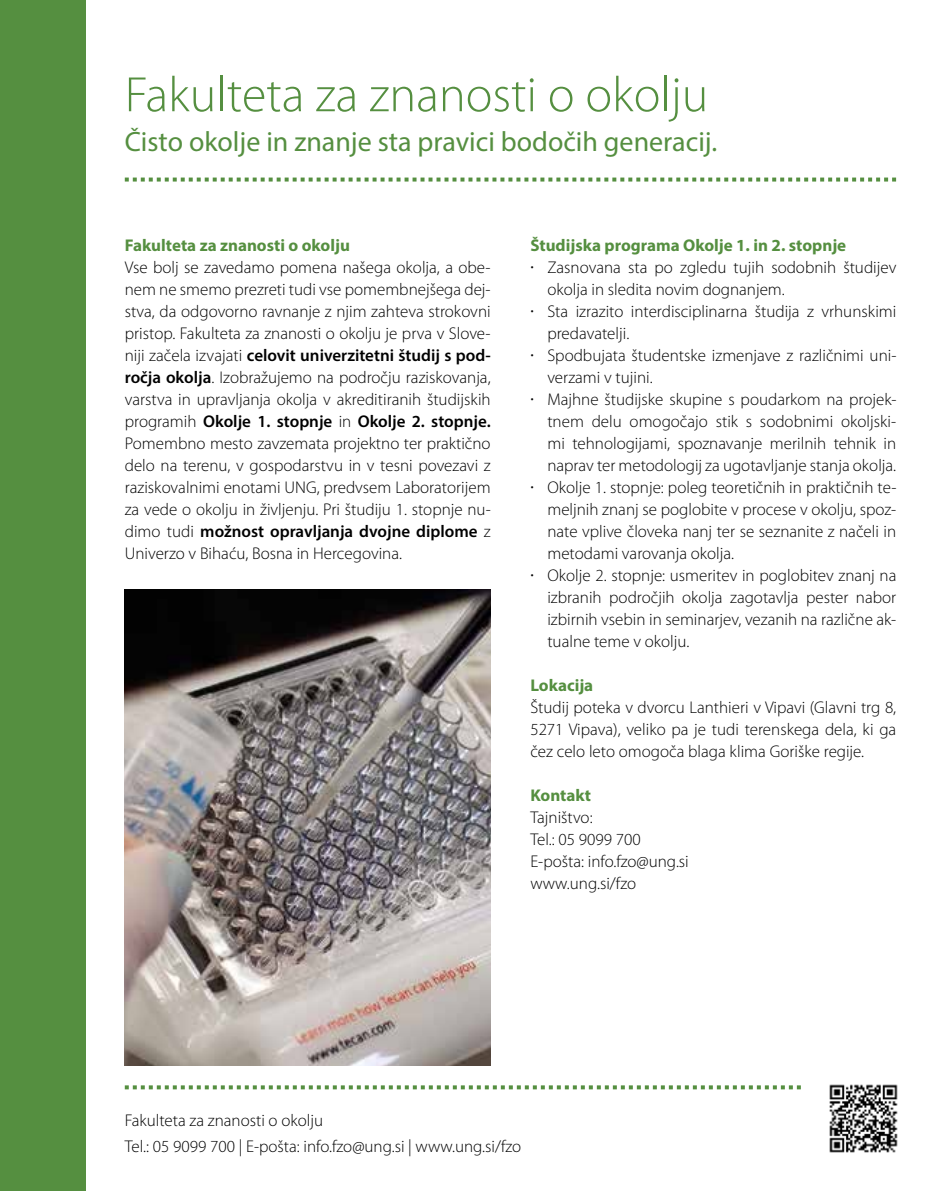
<style>
.page{position:relative;width:936px;height:1191px;background:#fff}
.page>*{position:absolute;margin:0;border:0;box-sizing:border-box;transform-origin:0 0}
.t1{font:300 50px "Myriad Pro";color:#558f40}
.t2{font:28px "Myriad Pro";color:#558f40}
.t3{font:300 17px/22px "Myriad Pro";color:#000}
.t4{font:700 17px "Myriad Pro";color:#558f40}
.s1{font-weight:600}
.s2{font-weight:400}
</style>
<div class="page">
<div style="left:0;top:0;width:85px;height:1191px;background:#558f40"></div>
<svg style="left:125px;top:1085px;width:676px;height:4px"></svg>
<svg style="left:125px;top:177px;width:771px;height:4px"></svg>
<img style="left:125px;top:590px;width:365px;height:475px">
<img style="left:829px;top:1084px;width:69px;height:69px">
<h1 class="t1" style="left:125px;top:64px;width:585px">Fakulteta za znanosti o okolju</h1>
<h2 class="t2" style="left:125px;top:125px;width:594px">Čisto okolje in znanje sta pravici bodočih generacij.</h2>
<p class="t4" style="left:125px;top:234px;width:226px">Fakulteta za znanosti o okolju</p>
<p class="t3" style="left:125px;top:256px;width:367px;text-align:justify">Vse bolj se zavedamo pomena našega okolja, a obe&shy;nem ne smemo prezreti tudi vse pomembnejšega dej&shy;stva, da odgovorno ravnanje z njim zahteva strokovni pristop. Fakulteta za znanosti o okolju je prva v Slove&shy;niji začela izvajati <span class="s1">celovit univerzitetni študij s pod&shy;ročja okolja</span>. Izobražujemo na področju raziskovanja, varstva in upravljanja okolja v akreditiranih študijskih programih <span class="s1">Okolje 1. stopnje</span> in <span class="s1">Okolje 2. stopnje.<br></span>Pomembno mesto zavzemata projektno ter praktično delo na terenu, v gospodarstvu in v tesni povezavi z raziskovalnimi enotami UNG, predvsem Laboratorijem za vede o okolju in življenju. Pri študiju 1. stopnje nu&shy;dimo tudi <span class="s1">možnost opravljanja dvojne diplome</span> z Univerzo v Bihaću, Bosna in Hercegovina.</p>
<p class="t4" style="left:530px;top:234px;width:317px">Študijska programa Okolje 1. in 2. stopnje</p>
<p class="t3" style="left:530px;top:256px;width:367px"><span class="s2">·</span> Zasnovana sta po zgledu tujih sodobnih študijev</p>
<p class="t3" style="left:547px;top:278px;width:239px">okolja in sledita novim dognanjem.</p>
<p class="t3" style="left:530px;top:300px;width:367px"><span class="s2">·</span> Sta izrazito interdisciplinarna študija z vrhunskimi</p>
<p class="t3" style="left:547px;top:322px;width:83px">predavatelji.</p>
<p class="t3" style="left:530px;top:344px;width:367px"><span class="s2">·</span> Spodbujata študentske izmenjave z različnimi uni-</p>
<p class="t3" style="left:547px;top:366px;width:107px">verzami v tujini.</p>
<p class="t3" style="left:530px;top:388px;width:367px"><span class="s2">·</span> Majhne študijske skupine s poudarkom na projek-</p>
<p class="t3" style="left:547px;top:410px;width:350px">tnem delu omogočajo stik s sodobnimi okoljski-</p>
<p class="t3" style="left:547px;top:432px;width:350px">mi tehnologijami, spoznavanje merilnih tehnik in</p>
<p class="t3" style="left:547px;top:454px;width:350px">naprav ter metodologij za ugotavljanje stanja okolja.</p>
<p class="t3" style="left:530px;top:476px;width:367px"><span class="s2">·</span> Okolje 1. stopnje: poleg teoretičnih in praktičnih te-</p>
<p class="t3" style="left:547px;top:498px;width:350px">meljnih znanj se poglobite v procese v okolju, spoz-</p>
<p class="t3" style="left:547px;top:520px;width:350px">nate vplive človeka nanj ter se seznanite z načeli in</p>
<p class="t3" style="left:547px;top:542px;width:188px">metodami varovanja okolja.</p>
<p class="t3" style="left:530px;top:564px;width:367px"><span class="s2">·</span> Okolje 2. stopnje: usmeritev in poglobitev znanj na</p>
<p class="t3" style="left:547px;top:586px;width:350px">izbranih področjih okolja zagotavlja pester nabor</p>
<p class="t3" style="left:547px;top:608px;width:350px">izbirnih vsebin in seminarjev, vezanih na različne ak-</p>
<p class="t3" style="left:547px;top:630px;width:143px">tualne teme v okolju.</p>
<p class="t4" style="left:530px;top:674px;width:64px">Lokacija</p>
<p class="t3" style="left:530px;top:696px;width:367px;text-align:justify">Študij poteka v dvorcu Lanthieri v Vipavi (Glavni trg 8, 5271 Vipava), veliko pa je tudi terenskega dela, ki ga čez celo leto omogoča blaga klima Goriške regije.</p>
<p class="t4" style="left:530px;top:784px;width:62px">Kontakt</p>
<p class="t3" style="left:530px;top:806px;width:160px">Tajništvo:<br>Tel.: 05 9099 700<br>E-pošta: info.fzo@ung.si www.ung.si/fzo</p>
<p class="t3" style="left:125px;top:1106px;width:398px;line-height:26px">Fakulteta za znanosti o okolju<br>Tel.: 05 9099 700 | E-pošta: info.fzo@ung.si | www.ung.si/fzo</p>
</div>
